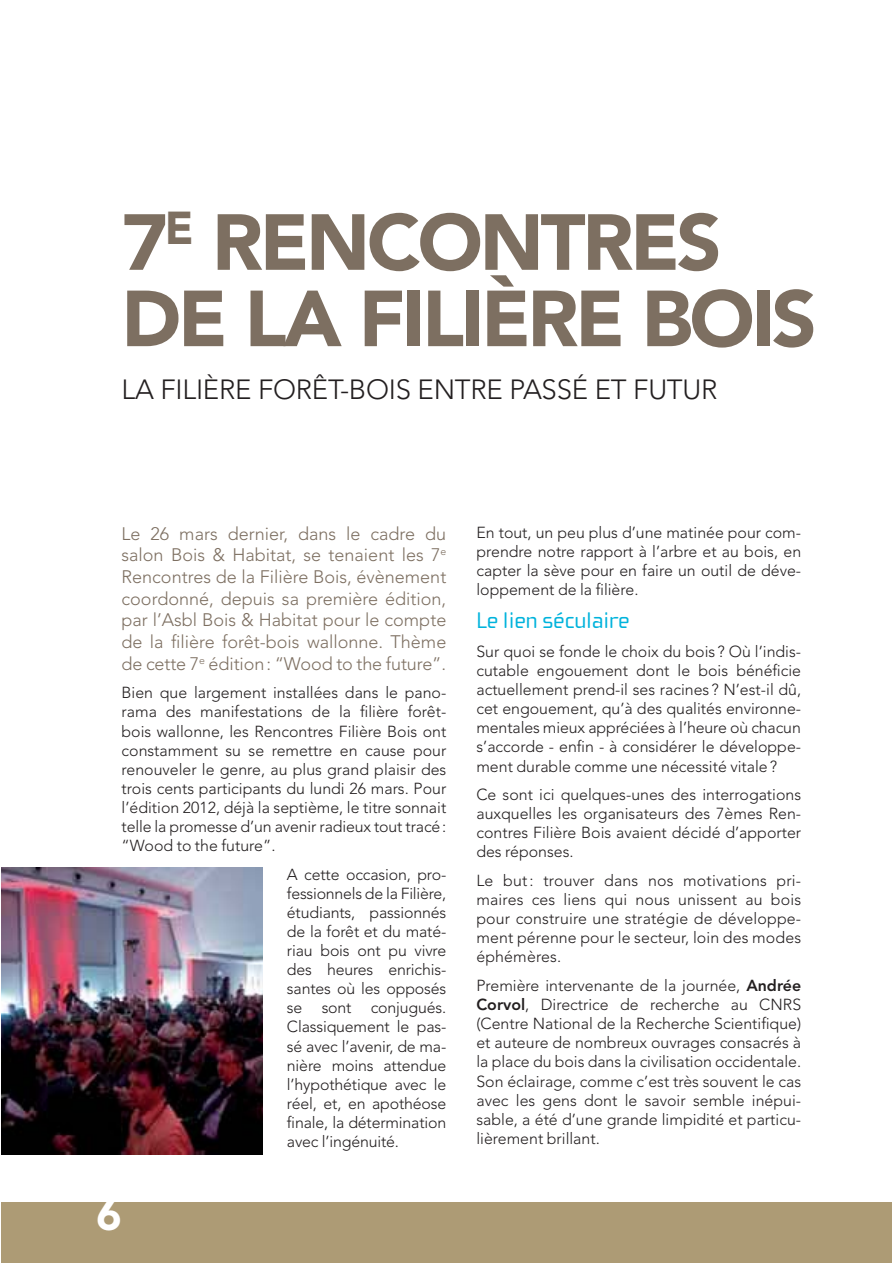
<style>
.page{position:relative;width:893px;height:1263px;background:#fff}
.page>*{position:absolute;margin:0;border:0;box-sizing:border-box;transform-origin:0 0}
.t1{font:900 78.45px/76.3px "Avenir LT Std";letter-spacing:-.04em;color:#7d6f61}
.t2{font:900 42.45px "Avenir LT Std";color:#fff}
.t3{font:300 27.6px "Avenir LT Std";letter-spacing:-.01em;color:#231f20}
.t4{font:23.4px "Cholla Wide Old Style";color:#00b3dc}
.t5{font:300 18px/21.6px "Avenir LT Std";letter-spacing:-.005em;color:#7d6f61;text-align:justify}
.t6{font:300 15.9px/19px "Avenir LT Std";color:#231f20;text-align:justify}
.s1{font-weight:800}
</style>
<div class="page">
<div style="left:1px;top:1203px;width:890px;height:60px;background:#ad9b75"></div>
<img style="left:1px;top:867px;width:262px;height:288px">
<h1 class="t1" style="left:122px;top:205px;width:697px">7<sup>E</sup> RENCONTRES<br>DE LA FILIÈRE BOIS</h1>
<h3 class="t3" style="left:122px;top:377px;width:597px">LA FILIÈRE FORÊT-BOIS ENTRE PASSÉ ET FUTUR</h3>
<p class="t5" style="left:122px;top:524px;width:326px">Le 26 mars dernier, dans le cadre du salon Bois &amp; Habitat, se tenaient les 7<sup>e </sup>Rencontres de la Filière Bois, évènement coordonné, depuis sa première édition, par l’Asbl Bois &amp; Habitat pour le compte de la filière forêt-bois wallonne. Thème de cette 7<sup>e</sup> édition : “Wood to the future”.</p>
<p class="t6" style="left:122px;top:685px;width:326px">Bien que largement installées dans le pano&shy;rama des manifestations de la filière forêt&shy;bois wallonne, les Rencontres Filière Bois ont constamment su se remettre en cause pour renouveler le genre, au plus grand plaisir des trois cents participants du lundi 26 mars. Pour l’édition 2012, déjà la septième, le titre sonnait telle la promesse d’un avenir radieux tout tracé : “Wood to the future”.</p>
<p class="t6" style="left:287px;top:866px;width:161px">A cette occasion, pro&shy;fessionnels de la Filière, étudiants, passionnés de la forêt et du maté&shy;riau bois ont pu vivre des heures enrichis&shy;santes où les opposés se sont conjugués.<br>Classiquement le pas&shy;sé avec l’avenir, de ma&shy;nière moins attendue l’hypothétique avec le réel, et, en apothéose finale, la détermination avec l’ingénuité.</p>
<h2 class="t2" style="left:96px;top:1190px;width:27px">6</h2>
<p class="t6" style="left:476px;top:524px;width:326px">En tout, un peu plus d’une matinée pour com&shy;prendre notre rapport à l’arbre et au bois, en capter la sève pour en faire un outil de déve&shy;loppement de la filière.</p>
<h3 class="t4" style="left:476px;top:612px;width:155px">Le lien séculaire</h3>
<p class="t6" style="left:476px;top:643px;width:326px">Sur quoi se fonde le choix du bois ? Où l’indis&shy;cutable engouement dont le bois bénéficie actuellement prend-il ses racines ? N’est-il dû, cet engouement, qu’à des qualités environne&shy;mentales mieux appréciées à l’heure où chacun s’accorde - enfin - à considérer le développe&shy;ment durable comme une nécessité vitale ?</p>
<p class="t6" style="left:476px;top:786px;width:326px">Ce sont ici quelques-unes des interrogations auxquelles les organisateurs des 7èmes Ren&shy;contres Filière Bois avaient décidé d’apporter des réponses.</p>
<p class="t6" style="left:476px;top:872px;width:326px">Le but : trouver dans nos motivations pri&shy;maires ces liens qui nous unissent au bois pour construire une stratégie de développe&shy;ment pérenne pour le secteur, loin des modes éphémères.</p>
<p class="t6" style="left:476px;top:977px;width:326px">Première intervenante de la journée, <span class="s1">Andrée Corvol</span>, Directrice de recherche au CNRS (Centre National de la Recherche Scientifique) et auteure de nombreux ouvrages consacrés à la place du bois dans la civilisation occidentale.<br>Son éclairage, comme c’est très souvent le cas avec les gens dont le savoir semble inépui&shy;sable, a été d’une grande limpidité et particu&shy;lièrement brillant.</p>
</div>
